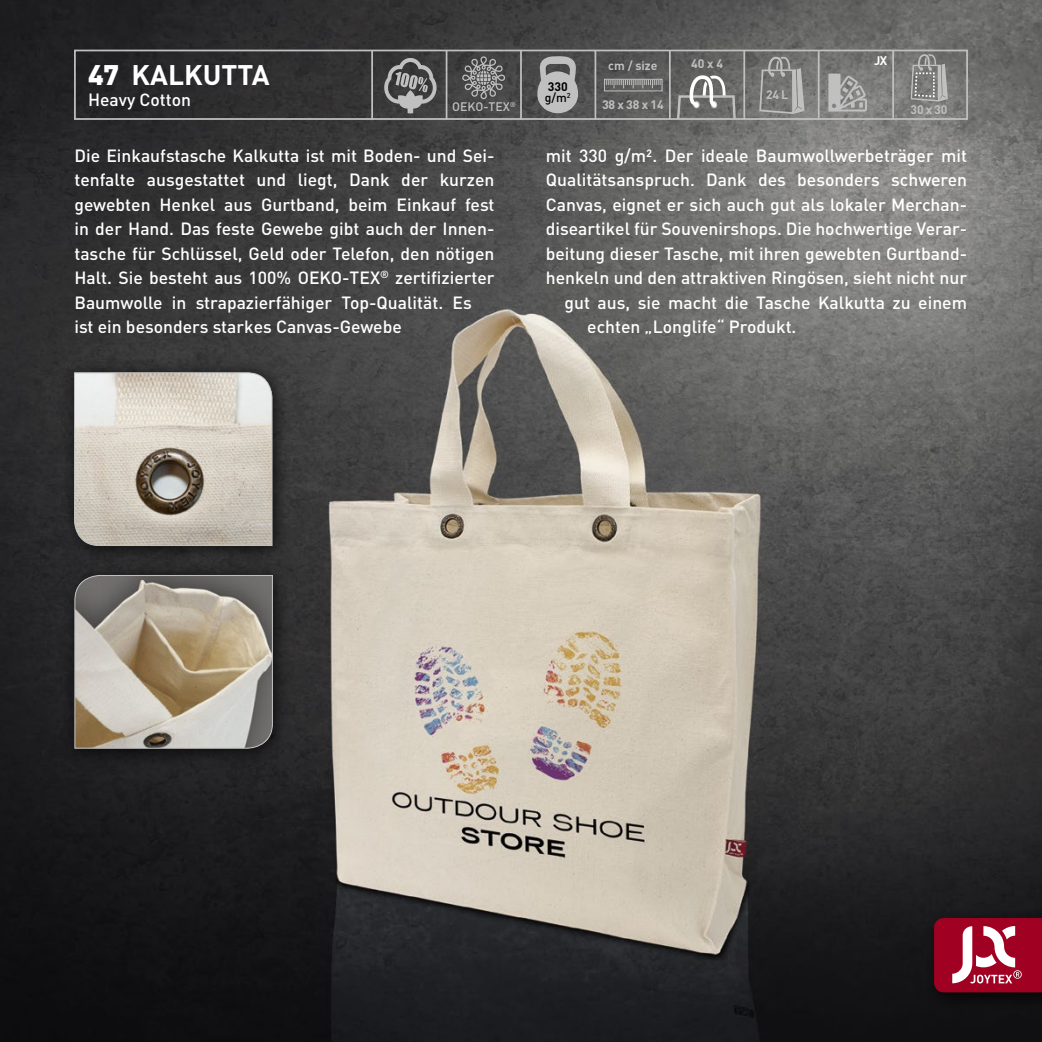
<style>
.page{position:relative;width:1042px;height:1042px;background:#fff}
.page>*{position:absolute;margin:0;border:0;box-sizing:border-box;transform-origin:0 0}
.t1{font:700 28px "DIN";color:#fff}
.t2{font:500 17.5px/24.5px "DIN";color:#fff}
.t3{font:700 12.25px "DIN";color:#c0c0c0}
.t4{font:500 12.25px "DIN";color:#c0c0c0}
.t5{font:700 12.25px "DIN";letter-spacing:.18em;color:#c0c0c0}
.t6{font:700 12.25px/11.2px "DIN";color:#000}
.t7{font:700 12.25px "DIN";color:#fff}
.s1{font-weight:900}
.s2{font-weight:500}
</style>
<div class="page">
<img style="left:0;top:0;width:1042px;height:1042px">
<div style="left:60px;top:359px;width:231px;height:206px;background:#000;opacity:.75"></div>
<svg style="left:74px;top:372px;width:199px;height:174px;background:#c7c0b6"></svg>
<div style="left:74px;top:50px;width:894px;height:70px;border:2px solid #c0c0c0"></div>
<hr style="left:818px;top:50px;width:1px;height:69px;background:#c0c0c0">
<hr style="left:743px;top:50px;width:2px;height:69px;background:#c0c0c0">
<hr style="left:669px;top:50px;width:2px;height:69px;background:#c0c0c0">
<hr style="left:594px;top:50px;width:2px;height:69px;background:#c0c0c0">
<hr style="left:520px;top:50px;width:2px;height:69px;background:#c0c0c0">
<hr style="left:446px;top:50px;width:1px;height:69px;background:#c0c0c0">
<hr style="left:892px;top:50px;width:2px;height:69px;background:#c0c0c0">
<svg style="left:462px;top:56px;width:43px;height:43px;background:#6d6d6d"></svg>
<div style="left:604px;top:79px;width:58px;height:12px;border:1px solid #c0c0c0"></div>
<svg style="left:606px;top:80px;width:54px;height:8px"></svg>
<svg style="left:759px;top:57px;width:45px;height:57px;background:#888887"></svg>
<svg style="left:910px;top:54px;width:38px;height:48px;background:#90908e"></svg>
<svg style="left:384px;top:58px;width:53px;height:55px;background:#6c6c6c"></svg>
<svg style="left:828px;top:74px;width:39px;height:38px"></svg>
<svg style="left:537px;top:56px;width:41px;height:62px;background:#9b9b9b"></svg>
<hr style="left:371px;top:50px;width:2px;height:69px;background:#c0c0c0">
<svg style="left:677px;top:75px;width:59px;height:44px;background:#878785"></svg>
<div style="left:925px;top:909px;width:117px;height:102px;background:#111113"></div>
<svg style="left:934px;top:918px;width:108px;height:74px;background:#b1304c"></svg>
<div style="left:61px;top:561px;width:231px;height:207px;background:#000;opacity:.75"></div>
<svg style="left:74px;top:574px;width:199px;height:175px;background:#a89f8f"></svg>
<h1 class="t1" style="left:88px;top:57px;width:183px"><span class="s1">47</span> KALKUTTA</h1>
<p class="t2" style="left:88px;top:87px;width:105px">Heavy Cotton</p>
<p class="t3" style="left:608px;top:57px;width:51px">cm / size</p>
<p class="t6" style="left:545px;top:81px;width:27px">330 <span class="s2">g/m</span><sup>2</sup></p>
<p class="t4" style="left:452px;top:99px;width:65px">OEKO-TEX<sup>®</sup></p>
<p class="t5" style="left:602px;top:97px;width:63px">38x38x14</p>
<p class="t3" style="left:691px;top:55px;width:34px">40 x 4</p>
<p class="t3" style="left:766px;top:86px;width:23px">24 L</p>
<p class="t7" style="left:874px;top:53px;width:15px">JX</p>
<p class="t3" style="left:910px;top:101px;width:39px">30x30</p>
<p class="t2" style="left:74px;top:142px;width:422px">Die Einkaufstasche Kalkutta ist mit Boden- und Sei&shy;tenfalte ausgestattet und liegt, Dank der kurzen gewebten Henkel aus Gurtband, beim Einkauf fest in der Hand. Das feste Gewebe gibt auch der Innen&shy;tasche für Schlüssel, Geld oder Telefon, den nötigen Halt. Sie besteht aus 100% OEKO-TEX<sup>®</sup> zertifizierter Baumwolle in strapazierfähiger Top-Qualität. Es ist ein besonders starkes Canvas-Gewebe</p>
<p class="t2" style="left:546px;top:142px;width:423px">mit 330 g/m². Der ideale Baumwollwerbeträger mit</p>
<p class="t2" style="left:546px;top:167px;width:423px">Qualitätsanspruch. Dank des besonders schweren</p>
<p class="t2" style="left:546px;top:191px;width:423px">Canvas, eignet er sich auch gut als lokaler Merchan-</p>
<p class="t2" style="left:546px;top:216px;width:423px">diseartikel für Souvenirshops. Die hochwertige Verar-</p>
<p class="t2" style="left:546px;top:240px;width:423px">beitung dieser Tasche, mit ihren gewebten Gurtband-</p>
<p class="t2" style="left:546px;top:265px;width:423px">henkeln und den attraktiven Ringösen, sieht nicht nur</p>
<p class="t2" style="left:564px;top:289px;width:404px">gut aus, sie macht die Tasche Kalkutta zu einem</p>
<p class="t2" style="left:587px;top:314px;width:211px">echten „Longlife“ Produkt.</p>
</div>
